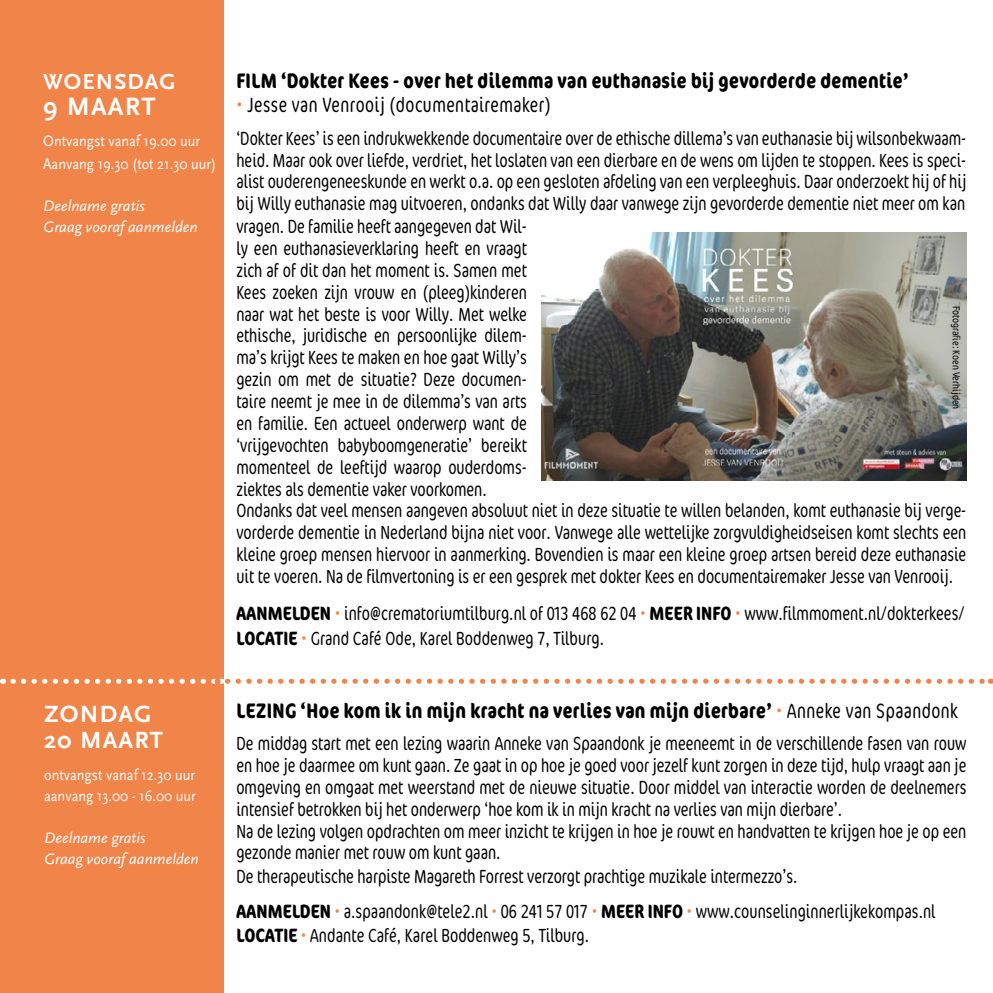
<style>
.page{position:relative;width:993px;height:993px;background:#fff}
.page>*{position:absolute;margin:0;border:0;box-sizing:border-box;transform-origin:0 0}
.t1{font:700 26.25px "Scala Sans";letter-spacing:.05em;color:#fff}
.t2{font:700 24.5px/26.2px "Scala Sans";letter-spacing:.05em;color:#fff}
.t3{font:700 22.75px "Scala Sans";letter-spacing:.05em;color:#fff}
.t4{font:700 condensed 21px "Cocon";letter-spacing:.025em;color:#000;scale:.9 1}
.t5{font:300 condensed 21px "Cocon";letter-spacing:.025em;color:#000;scale:.9 1}
.t6{font:300 condensed 19.25px/21.9px "Cocon";color:#000;text-align:justify;scale:.9 1}
.t7{font:15.75px/22.8px "Scala Sans";color:#fff;scale:.9 1}
.t8{font:italic 15.75px/21px "Scala Sans";color:#fff}
.t9{font:300 condensed 10.5px "Cocon";color:#000}
.s1{color:#f18449}
.s2{font-weight:700}
.s3{font-weight:300;color:#f18449}
.s4{font-weight:300}
</style>
<div class="page">
<div style="left:0;top:0;width:223px;height:992px;background:#f18449"></div>
<img style="left:541px;top:232px;width:424px;height:248px">
<svg style="left:13px;top:678px;width:971px;height:5px"></svg>
<p class="t3" style="left:43px;top:69px;width:134px">WOENSDAG</p>
<h1 class="t1" style="left:43px;top:92px;width:114px">9 MAART</h1>
<p class="t7" style="left:43px;top:130px;width:194px">Ontvangst vanaf 19.00 uur<br>Aanvang 19.30 (tot 21.30 uur)</p>
<p class="t8" style="left:43px;top:196px;width:156px">Deelname gratis<br>Graag vooraf aanmelden</p>
<p class="t2" style="left:44px;top:701px;width:120px">ZONDAG<br>20 MAART</p>
<p class="t7" style="left:44px;top:764px;width:170px;line-height:21px">ontvangst vanaf 12.30 uur aanvang 13.00 - 16.00 uur</p>
<p class="t8" style="left:44px;top:827px;width:156px">Deelname gratis<br>Graag vooraf aanmelden</p>
<p class="t4" style="left:236px;top:68px;width:747px">FILM ‘Dokter Kees - over het dilemma van euthanasie bij gevorderde dementie’</p>
<p class="t5" style="left:236px;top:94px;width:350px"><span class="s1">•</span> Jesse van Venrooij (documentairemaker)</p>
<p class="t6" style="left:236px;top:128px;width:812px">‘Dokter Kees’ is een indrukwekkende documentaire over de ethische dillema’s van euthanasie bij wilsonbekwaam&shy;heid. Maar ook over liefde, verdriet, het loslaten van een dierbare en de wens om lijden te stoppen. Kees is speci&shy;alist ouderengeneeskunde en werkt o.a. op een gesloten afdeling van een verpleeghuis. Daar onderzoekt hij of hij bij Willy euthanasie mag uitvoeren, ondanks dat Willy daar vanwege zijn gevorderde dementie niet meer om kan</p>
<p class="t6" style="left:236px;top:216px;width:324px">vragen. De familie heeft aangegeven dat Wil&shy;ly een euthanasieverklaring heeft en vraagt zich af of dit dan het moment is. Samen met Kees zoeken zijn vrouw en (pleeg)kinderen naar wat het beste is voor Willy. Met welke ethische, juridische en persoonlijke dilem&shy;ma’s krijgt Kees te maken en hoe gaat Willy’s gezin om met de situatie? Deze documen&shy;taire neemt je mee in de dilemma’s van arts en familie. Een actueel onderwerp want de ‘vrijgevochten babyboomgeneratie’ bereikt momenteel de leeftijd waarop ouderdoms&shy;ziektes als dementie vaker voorkomen.</p>
<p class="t9" style="left:961px;top:305px;width:105px;rotate:90deg">Fotografie: Koen Verhijden</p>
<p class="t6" style="left:236px;top:500px;width:812px">Ondanks dat veel mensen aangeven absoluut niet in deze situatie te willen belanden, komt euthanasie bij verge&shy;vorderde dementie in Nederland bijna niet voor. Vanwege alle wettelijke zorgvuldigheidseisen komt slechts een kleine groep mensen hiervoor in aanmerking. Bovendien is maar een kleine groep artsen bereid deze euthanasie uit te voeren. Na de filmvertoning is er een gesprek met dokter Kees en documentairemaker Jesse van Venrooij.</p>
<p class="t6" style="left:236px;top:602px;width:810px;line-height:24.5px"><span class="s2">AANMELDEN</span> <span class="s1">•</span> info@crematoriumtilburg.nl of 013 468 62 04 <span class="s1">•</span> <span class="s2">MEER INFO</span> <span class="s1">•</span> www.filmmoment.nl/dokterkees/<br><span class="s2">LOCATIE</span> <span class="s1">•</span> Grand Café Ode, Karel Boddenweg 7, Tilburg.</p>
<p class="t4" style="left:236px;top:698px;width:803px">LEZING ‘Hoe kom ik in mijn kracht na verlies van mijn dierbare’ <span class="s3">•</span> <span class="s4">Anneke van Spaandonk</span></p>
<p class="t6" style="left:236px;top:733px;width:812px;text-align:left">De middag start met een lezing waarin Anneke van Spaandonk je meeneemt in de verschillende fasen van rouw en hoe je daarmee om kunt gaan. Ze gaat in op hoe je goed voor jezelf kunt zorgen in deze tijd, hulp vraagt aan je omgeving en omgaat met weerstand met de nieuwe situatie. Door middel van interactie worden de deelnemers intensief betrokken bij het onderwerp ‘hoe kom ik in mijn kracht na verlies van mijn dierbare’.<br>Na de lezing volgen opdrachten om meer inzicht te krijgen in hoe je rouwt en handvatten te krijgen hoe je op een gezonde manier met rouw om kunt gaan.<br>De therapeutische harpiste Magareth Forrest verzorgt prachtige muzikale intermezzo’s.</p>
<p class="t6" style="left:236px;top:899px;width:778px;line-height:24.5px"><span class="s2">AANMELDEN</span> <span class="s1">•</span> a.spaandonk@tele2.nl <span class="s1">•</span> 06 241 57 017 <span class="s1">•</span> <span class="s2">MEER INFO</span> <span class="s1">•</span> www.counselinginnerlijkekompas.nl<br><span class="s2">LOCATIE</span> <span class="s1">•</span> Andante Café, Karel Boddenweg 5, Tilburg.</p>
</div>
